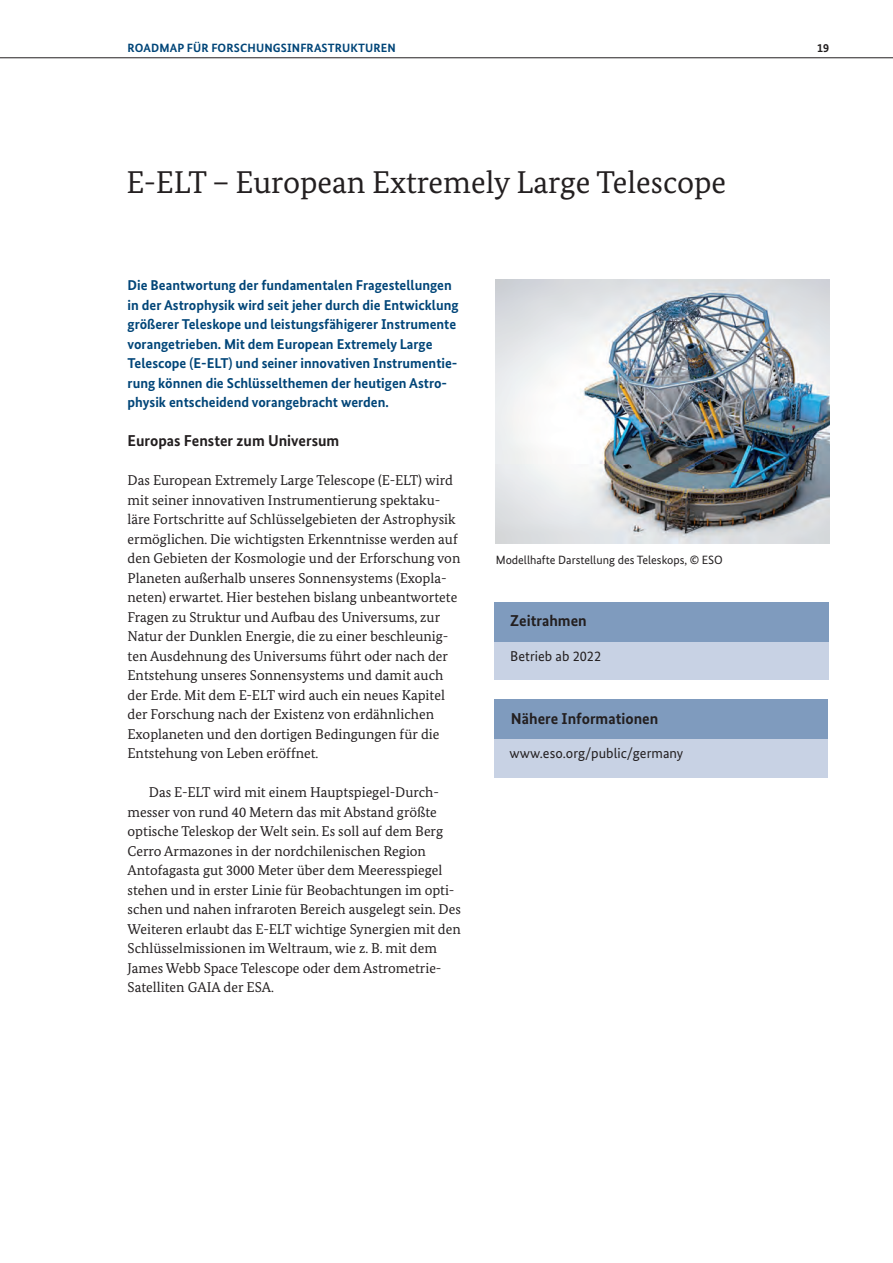
<style>
.page{position:relative;width:893px;height:1263px;background:#fff}
.page>*{position:absolute;margin:0;border:0;box-sizing:border-box;transform-origin:0 0}
.t1{font:31.5px "Bundes Serif";color:#231f20}
.t2{font:700 15.75px "Bundes Sans";color:#231f20}
.t3{font:14.25px/19.5px "Bundes Serif";color:#231f20}
.t4{font:700 14.25px/19.5px "Bundes Sans";color:#004578}
.t5{font:14.25px "Bundes Sans";color:#231f20}
.t6{font:12px "Bundes Sans";color:#231f20}
.t7{font:700 12px "Bundes Sans";letter-spacing:.01em;color:#004578}
.t8{font:700 12px "Bundes Sans";color:#231f20}
</style>
<div class="page">
<hr style="left:0;top:57px;width:893px;height:1px;background:#231f20">
<div style="left:494px;top:603px;width:334px;height:77px;background:#c8d2e4"></div>
<div style="left:494px;top:602px;width:335px;height:40px;background:#7f9bbe"></div>
<img style="left:495px;top:280px;width:335px;height:263px">
<div style="left:494px;top:739px;width:334px;height:39px;background:#c8d2e4"></div>
<div style="left:494px;top:700px;width:334px;height:39px;background:#7f9bbe"></div>
<p class="t7" style="left:128px;top:40px;width:270px">ROADMAP FÜR FORSCHUNGSINFRASTRUKTUREN</p>
<p class="t8" style="left:817px;top:41px;width:13px">19</p>
<h1 class="t1" style="left:127px;top:163px;width:601px">E-ELT – European Extremely Large Telescope</h1>
<p class="t4" style="left:128px;top:275px;width:333px">Die Beantwortung der fundamentalen Fragestellungen in der Astrophysik wird seit jeher durch die Entwicklung größerer Teleskope und leistungsfähigerer Instrumente vorangetrieben. Mit dem European Extremely Large Telescope (E-ELT) und seiner innovativen Instrumentie&shy;rung können die Schlüsselthemen der heutigen Astro&shy;physik entscheidend vorangebracht werden.</p>
<p class="t2" style="left:128px;top:431px;width:213px">Europas Fenster zum Universum</p>
<p class="t3" style="left:128px;top:470px;width:334px">Das European Extremely Large Telescope (E-ELT) wird mit seiner innovativen Instrumentierung spektaku&shy;läre Fortschritte auf Schlüsselgebieten der Astrophysik ermöglichen. Die wichtigsten Erkenntnisse werden auf den Gebieten der Kosmologie und der Erforschung von Planeten außerhalb unseres Sonnensystems (Exopla&shy;neten) erwartet. Hier bestehen bislang unbeantwortete Fragen zu Struktur und Aufbau des Universums, zur Natur der Dunklen Energie, die zu einer beschleunig&shy;ten Ausdehnung des Universums führt oder nach der Entstehung unseres Sonnensystems und damit auch der Erde. Mit dem E-ELT wird auch ein neues Kapitel der Forschung nach der Existenz von erdähnlichen Exoplaneten und den dortigen Bedingungen für die Entstehung von Leben eröffnet.</p>
<p class="t3" style="left:128px;top:782px;width:335px;text-indent:21px">Das E-ELT wird mit einem Hauptspiegel-Durch&shy;messer von rund 40 Metern das mit Abstand größte optische Teleskop der Welt sein. Es soll auf dem Berg Cerro Armazones in der nordchilenischen Region Antofagasta gut 3000 Meter über dem Meeresspiegel stehen und in erster Linie für Beobachtungen im opti&shy;schen und nahen infraroten Bereich ausgelegt sein. Des Weiteren erlaubt das E-ELT wichtige Synergien mit den Schlüsselmissionen im Weltraum, wie z. B. mit dem James Webb Space Telescope oder dem Astrometrie-Satelliten GAIA der ESA.</p>
<p class="t6" style="left:496px;top:552px;width:229px">Modellhafte Darstellung des Teleskops, © ESO</p>
<p class="t2" style="left:510px;top:611px;width:78px">Zeitrahmen</p>
<p class="t5" style="left:510px;top:647px;width:92px">Betrieb ab 2022</p>
<p class="t2" style="left:511px;top:709px;width:149px">Nähere Informationen</p>
<p class="t5" style="left:509px;top:745px;width:175px">www.eso.org/public/germany</p>
</div>
